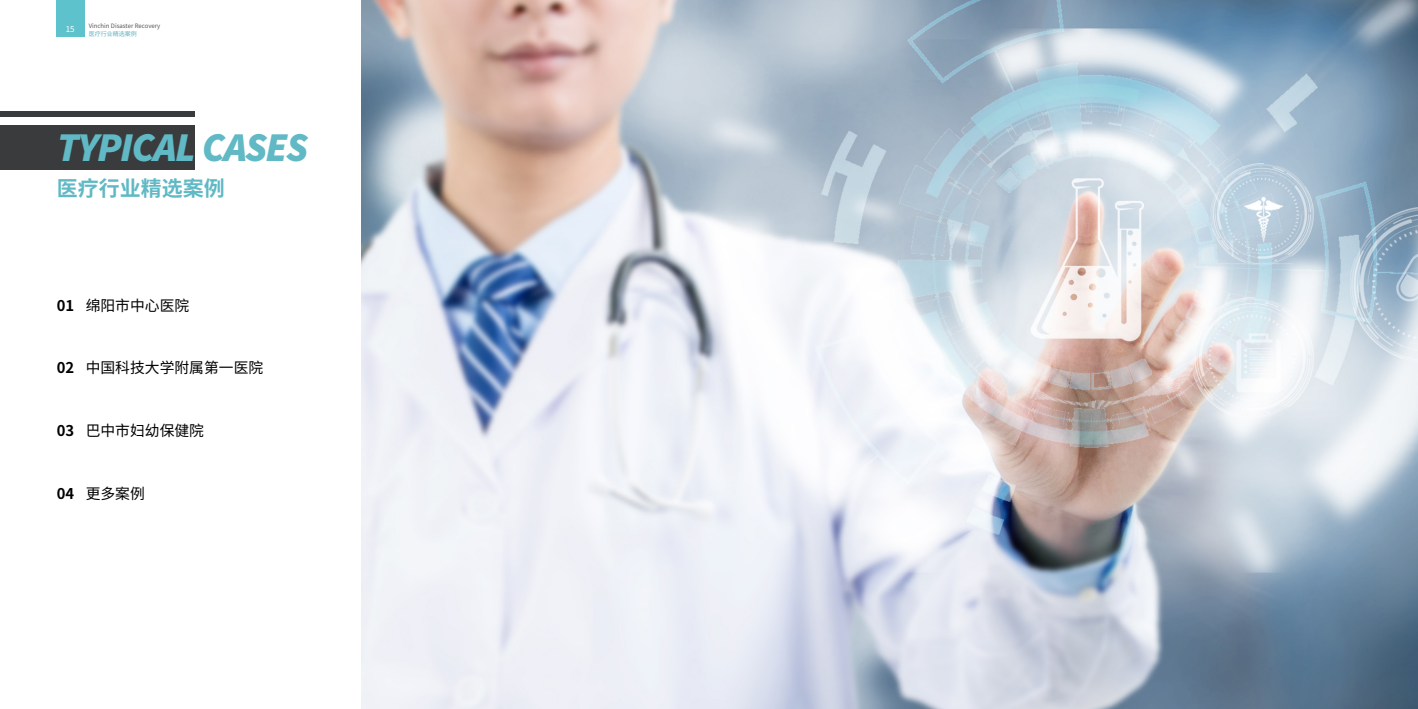
<style>
.page{position:relative;width:1418px;height:709px;background:#fff}
.page>*{position:absolute;margin:0;border:0;box-sizing:border-box;transform-origin:0 0}
.t1{font:italic 900 41px "Source Sans Pro";letter-spacing:-.035em;color:#60b9c4}
.t2{font:700 21px "Source Han Sans CN";color:#60b9c4}
.t3{font:14.8px "Source Han Sans CN";color:#000}
.t4{font:8px "Source Han Sans CN";color:#fff}
.t5{font:6px "Source Han Sans CN";color:#595757}
.t6{font:6px "Source Han Sans CN";color:#60b1ba}
.s1{font-weight:700}
</style>
<div class="page">
<div style="left:56px;top:0;width:28px;height:37px;background:#5ec2cc"></div>
<img style="left:361px;top:0;width:1056px;height:709px">
<div style="left:0;top:125px;width:194px;height:45px;background:#3a3b3d"></div>
<div style="left:0;top:111px;width:194px;height:6px;background:#3a3b3d"></div>
<p class="t4" style="left:66px;top:24px;width:10px">15</p>
<p class="t5" style="left:89px;top:23px;width:73px">Vinchin Disaster Recovery</p>
<p class="t6" style="left:89px;top:31px;width:49px">医疗行业精选案例</p>
<h1 class="t1" style="left:57px;top:121px;width:253px">TYPICAL CASES</h1>
<h2 class="t2" style="left:57px;top:177px;width:169px">医疗行业精选案例</h2>
<p class="t3" style="left:57px;top:297px;width:134px"><span class="s1">01</span> 绵阳市中心医院</p>
<p class="t3" style="left:57px;top:360px;width:208px"><span class="s1">02</span> 中国科技大学附属第一医院</p>
<p class="t3" style="left:57px;top:422px;width:149px"><span class="s1">03</span> 巴中市妇幼保健院</p>
<p class="t3" style="left:57px;top:485px;width:90px"><span class="s1">04</span> 更多案例</p>
</div>
